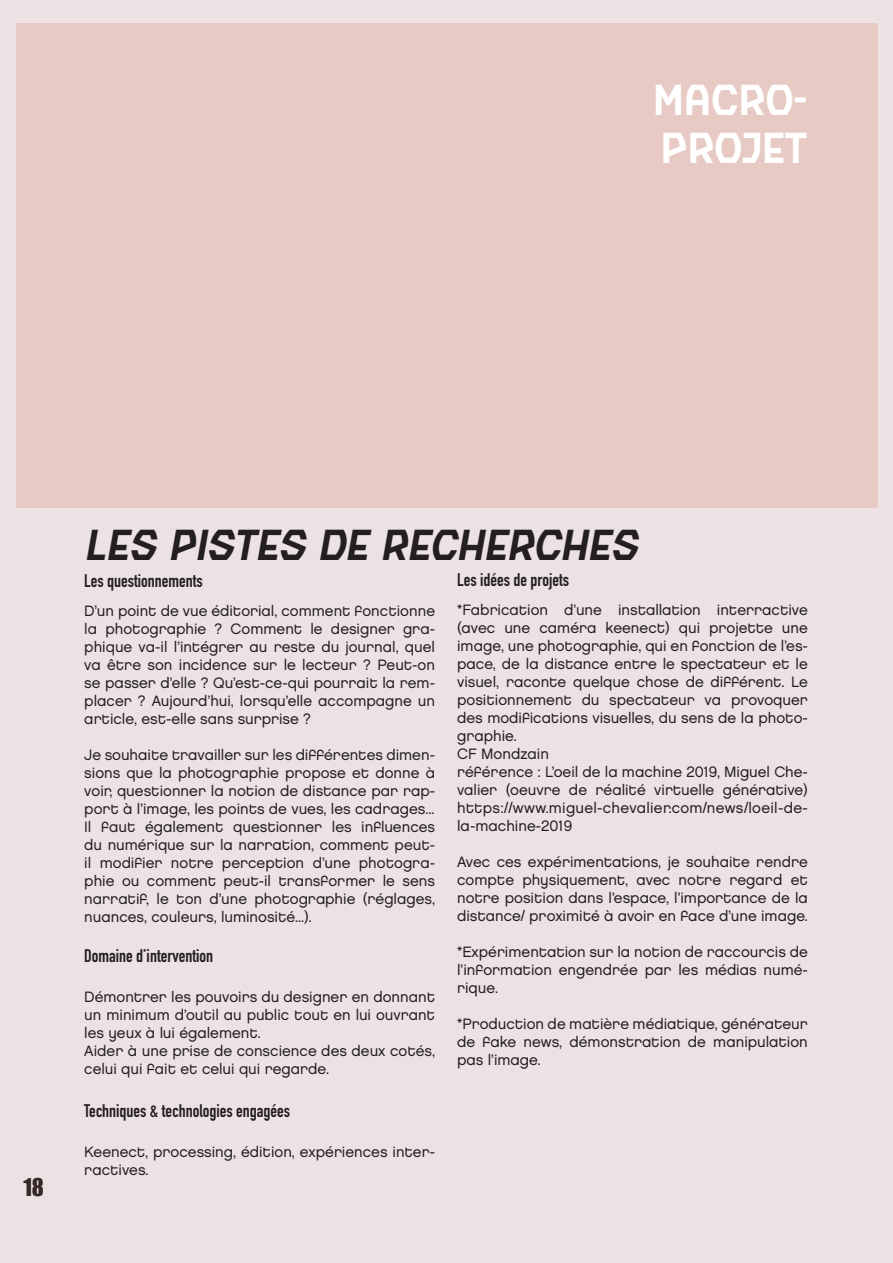
<style>
.page{position:relative;width:893px;height:1263px;background:#ede2e3}
.page>*{position:absolute;margin:0;border:0;box-sizing:border-box;transform-origin:0 0}
.t1{font:italic 40.5px "Kino";color:#231f20}
.t2{font:40.5px "Kino";color:#fff}
.t3{font:22.5px "Impact";color:#231f20}
.t4{font:700 18px "DIN Condensed";color:#231f20}
.t5{font:15px/18px "Chalet London Nineteen Eighty";color:#231f20;text-align:justify}
</style>
<div class="page">
<div style="left:16px;top:23px;width:862px;height:484px;background:#e6cac3"></div>
<p class="t2" style="left:653px;top:74px;width:155px">MACRO-</p>
<p class="t2" style="left:661px;top:123px;width:148px">PROJET</p>
<h2 class="t3" style="left:23px;top:1169px;width:22px">18</h2>
<p class="t1" style="left:84px;top:520px;width:563px">LES PISTES DE RECHERCHES</p>
<p class="t4" style="left:84px;top:569px;width:120px">Les questionnements</p>
<p class="t4" style="left:457px;top:568px;width:113px">Les idées de projets</p>
<p class="t5" style="left:457px;top:601px;width:352px">*Fabrication d’une installation interractive (avec une caméra keenect) qui projette une image, une photographie, qui en fonction de l’es&shy;pace, de la distance entre le spectateur et le visuel, raconte quelque chose de différent. Le positionnement du spectateur va provoquer des modifications visuelles, du sens de la photo&shy;graphie.</p>
<p class="t5" style="left:457px;top:745px;width:93px">CF Mondzain</p>
<p class="t5" style="left:457px;top:763px;width:352px">référence : L’oeil de la machine 2019, Miguel Che&shy;valier (oeuvre de réalité virtuelle générative) https://www.miguel-chevalier.com/news/loeil-de&shy;la-machine-2019</p>
<p class="t5" style="left:457px;top:853px;width:352px">Avec ces expérimentations, je souhaite rendre compte physiquement, avec notre regard et notre position dans l’espace, l’importance de la distance/ proximité à avoir en face d’une image.</p>
<p class="t5" style="left:457px;top:943px;width:352px">*Expérimentation sur la notion de raccourcis de l’information engendrée par les médias numé&shy;rique.</p>
<p class="t5" style="left:457px;top:1015px;width:352px">*Production de matière médiatique, générateur de fake news, démonstration de manipulation pas l’image.</p>
<p class="t5" style="left:84px;top:602px;width:352px">D’un point de vue éditorial, comment fonctionne la photographie ? Comment le designer gra&shy;phique va-il l’intégrer au reste du journal, quel va être son incidence sur le lecteur ? Peut-on se passer d’elle ? Qu’est-ce-qui pourrait la rem&shy;placer ? Aujourd’hui, lorsqu’elle accompagne un article, est-elle sans surprise ?</p>
<p class="t5" style="left:84px;top:746px;width:352px">Je souhaite travailler sur les différentes dimen&shy;sions que la photographie propose et donne à voir, questionner la notion de distance par rap&shy;port à l’image, les points de vues, les cadrages...</p>
<p class="t5" style="left:84px;top:818px;width:352px">Il faut également questionner les influences du numérique sur la narration, comment peut&shy;il modifier notre perception d’une photogra&shy;phie ou comment peut-il transformer le sens narratif, le ton d’une photographie (réglages, nuances, couleurs, luminosité...).</p>
<p class="t4" style="left:84px;top:944px;width:130px">Domaine d’intervention</p>
<p class="t5" style="left:84px;top:987px;width:352px">Démontrer les pouvoirs du designer en donnant un minimum d’outil au public tout en lui ouvrant les yeux à lui également.</p>
<p class="t5" style="left:84px;top:1041px;width:352px">Aider à une prise de conscience des deux cotés, celui qui fait et celui qui regarde.</p>
<p class="t4" style="left:84px;top:1098px;width:207px">Techniques &amp; technologies engagées</p>
<p class="t5" style="left:84px;top:1142px;width:352px">Keenect, processing, édition, expériences inter&shy;ractives.</p>
</div>
